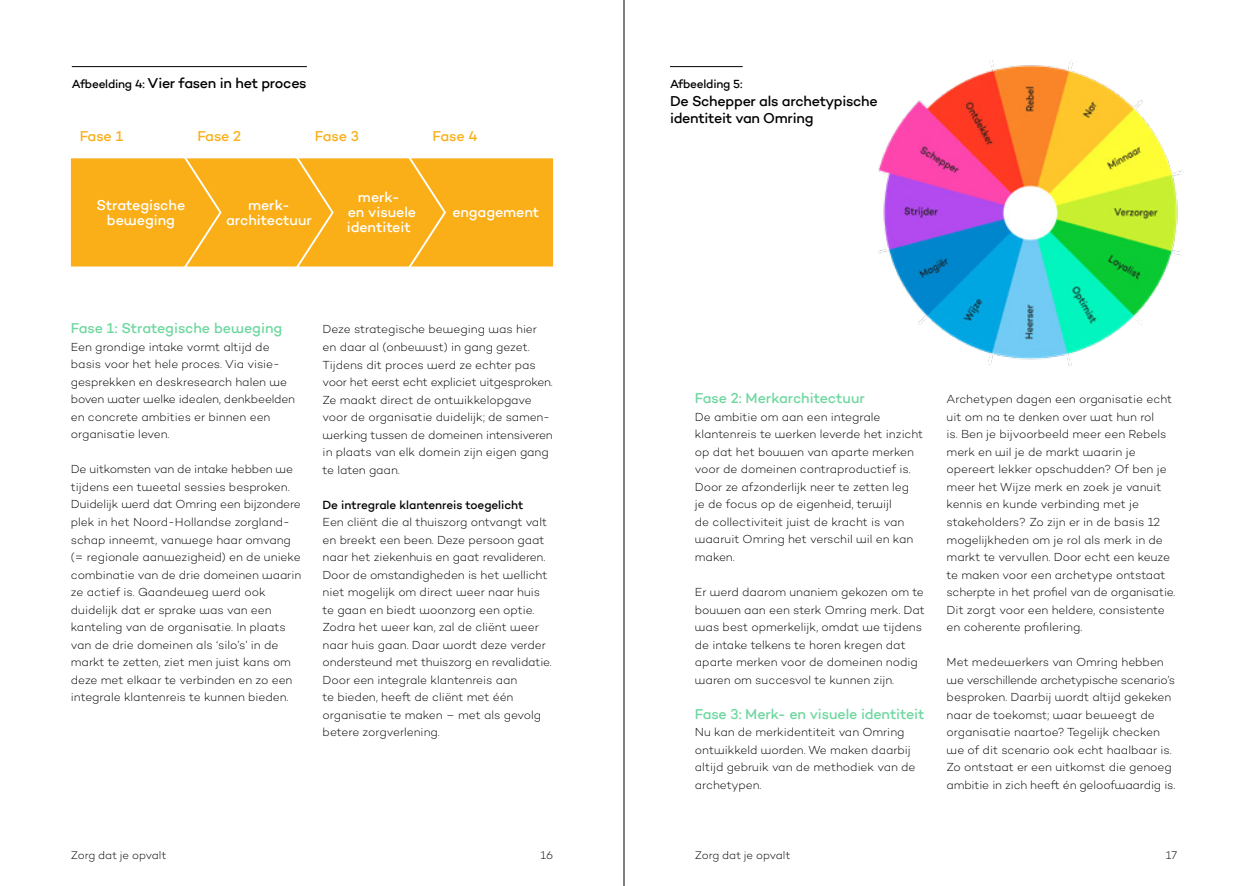
<style>
.page{position:relative;width:1248px;height:886px;background:#fff}
.page>*{position:absolute;margin:0;border:0;box-sizing:border-box;transform-origin:0 0}
.t1{font:500 14.38px "Campton Morgenwereld";letter-spacing:-.005em;color:#6ed7a0}
.t2{font:500 14.38px/17.5px "Campton Morgenwereld";letter-spacing:-.02em;color:#000}
.t3{font:500 14.38px/15px "Campton Morgenwereld";letter-spacing:-.005em;color:#fff;text-align:center}
.t4{font:500 14.38px "Campton Morgenwereld";letter-spacing:-.015em;color:#faaf19}
.t5{font:300 11.88px/17.5px "Campton Morgenwereld";letter-spacing:-.005em;color:#000}
.t6{font:500 11.88px "Campton Morgenwereld";letter-spacing:-.01em;color:#000}
.t7{font:300 11.25px "Campton Morgenwereld";letter-spacing:-.005em;color:#000}
.s1{font-size:11.88px}
</style>
<div class="page">
<div style="left:70px;top:158px;width:484px;height:109px;background:#faaf19"></div>
<hr style="left:72px;top:66px;width:235px;height:1px;background:#000">
<img style="left:877px;top:60px;width:307px;height:306px">
<hr style="left:670px;top:66px;width:72px;height:1px;background:#000">
<hr style="left:623px;top:0;width:1px;height:886px;background:#000">
<p class="t2" style="left:72px;top:74px;width:236px"><span class="s1">Afbeelding 4:</span> Vier fasen in het proces</p>
<p class="t6" style="left:670px;top:77px;width:74px">Afbeelding 5:</p>
<p class="t2" style="left:670px;top:92px;width:209px">De Schepper als archetypische identiteit van Omring</p>
<p class="t4" style="left:80px;top:127px;width:45px">Fase 1</p>
<p class="t4" style="left:197px;top:127px;width:46px">Fase 2</p>
<p class="t4" style="left:315px;top:127px;width:46px">Fase 3</p>
<p class="t4" style="left:432px;top:127px;width:47px">Fase 4</p>
<p class="t3" style="left:97px;top:197px;width:90px">Strategische beweging</p>
<p class="t3" style="left:226px;top:197px;width:87px">merk&shy;architectuur</p>
<p class="t3" style="left:347px;top:190px;width:71px">merk-<br>en visuele identiteit</p>
<p class="t3" style="left:452px;top:205px;width:88px">engagement</p>
<p class="t1" style="left:71px;top:319px;width:213px">Fase 1: Strategische beweging</p>
<p class="t5" style="left:71px;top:338px;width:226px">Een grondige intake vormt altijd de basis voor het hele proces. Via visie&shy;gesprekken en deskresearch halen we boven water welke idealen, denkbeelden en concrete ambities er binnen een organisatie leven.</p>
<p class="t5" style="left:71px;top:460px;width:232px">De uitkomsten van de intake hebben we tijdens een tweetal sessies besproken.<br>Duidelijk werd dat Omring een bijzondere plek in het Noord-Hollandse zorgland&shy;schap inneemt, vanwege haar omvang (= regionale aanwezigheid) en de unieke combinatie van de drie domeinen waarin ze actief is. Gaandeweg werd ook duidelijk dat er sprake was van een kanteling van de organisatie. In plaats van de drie domeinen als ‘silo’s’ in de markt te zetten, ziet men juist kans om deze met elkaar te verbinden en zo een integrale klantenreis te kunnen bieden.</p>
<p class="t5" style="left:322px;top:320px;width:232px">Deze strategische beweging was hier en daar al (onbewust) in gang gezet.<br>Tijdens dit proces werd ze echter pas voor het eerst echt expliciet uitgesproken.<br>Ze maakt direct de ontwikkelopgave voor de organisatie duidelijk; de samen&shy;werking tussen de domeinen intensiveren in plaats van elk domein zijn eigen gang te laten gaan.</p>
<p class="t6" style="left:322px;top:497px;width:202px">De intregrale klantenreis toegelicht</p>
<p class="t5" style="left:322px;top:513px;width:231px">Een cliënt die al thuiszorg ontvangt valt en breekt een been. Deze persoon gaat naar het ziekenhuis en gaat revalideren.<br>Door de omstandigheden is het wellicht niet mogelijk om direct weer naar huis te gaan en biedt woonzorg een optie.<br>Zodra het weer kan, zal de cliënt weer naar huis gaan. Daar wordt deze verder ondersteund met thuiszorg en revalidatie.<br>Door een integrale klantenreis aan<br>te bieden, heeft de cliënt met één organisatie te maken – met als gevolg betere zorgverlening.</p>
<p class="t1" style="left:694px;top:389px;width:171px">Fase 2: Merkarchitectuur</p>
<p class="t5" style="left:694px;top:408px;width:230px">De ambitie om aan een integrale klantenreis te werken leverde het inzicht op dat het bouwen van aparte merken voor de domeinen contraproductief is.<br>Door ze afzonderlijk neer te zetten leg<br>je de focus op de eigenheid, terwijl<br>de collectiviteit juist de kracht is van waaruit Omring het verschil wil en kan maken.</p>
<p class="t5" style="left:694px;top:583px;width:231px">Er werd daarom unaniem gekozen om te bouwen aan een sterk Omring merk. Dat was best opmerkelijk, omdat we tijdens de intake telkens te horen kregen dat aparte merken voor de domeinen nodig waren om succesvol te kunnen zijn.</p>
<p class="t1" style="left:694px;top:704px;width:231px">Fase 3: Merk- en visuele identiteit</p>
<p class="t5" style="left:694px;top:723px;width:222px">Nu kan de merkidentiteit van Omring ontwikkeld worden. We maken daarbij altijd gebruik van de methodiek van de archetypen.</p>
<p class="t5" style="left:946px;top:390px;width:230px">Archetypen dagen een organisatie echt uit om na te denken over wat hun rol<br>is. Ben je bijvoorbeeld meer een Rebels merk en wil je de markt waarin je opereert lekker opschudden? Of ben je meer het Wijze merk en zoek je vanuit kennis en kunde verbinding met je stakeholders? Zo zijn er in de basis 12 mogelijkheden om je rol als merk in de markt te vervullen. Door echt een keuze te maken voor een archetype ontstaat scherpte in het profiel van de organisatie.<br>Dit zorgt voor een heldere, consistente en coherente profilering.</p>
<p class="t5" style="left:946px;top:653px;width:230px">Met medewerkers van Omring hebben we verschillende archetypische scenario’s besproken. Daarbij wordt altijd gekeken naar de toekomst; waar beweegt de organisatie naartoe? Tegelijk checken we of dit scenario ook echt haalbaar is.<br>Zo ontstaat er een uitkomst die genoeg ambitie in zich heeft én geloofwaardig is.</p>
<p class="t7" style="left:71px;top:848px;width:97px">Zorg dat je opvalt</p>
<p class="t7" style="left:540px;top:848px;width:14px">16</p>
<p class="t7" style="left:694px;top:848px;width:97px">Zorg dat je opvalt</p>
<p class="t7" style="left:1165px;top:848px;width:13px">17</p>
</div>
